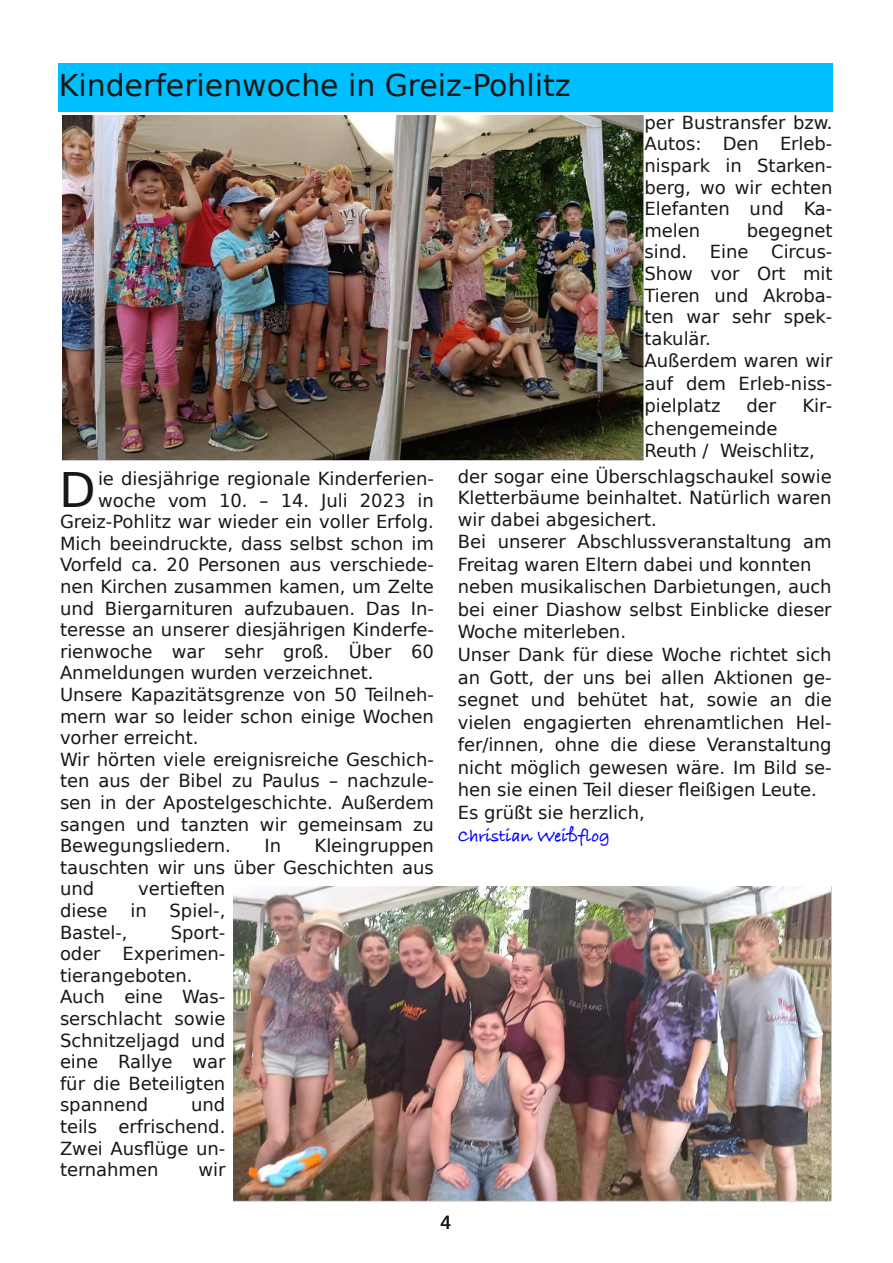
<style>
.page{position:relative;width:893px;height:1263px;background:#fff}
.page>*{position:absolute;margin:0;border:0;box-sizing:border-box;transform-origin:0 0}
.t1{font:47.7px "DejaVu Sans";color:#181715}
.t2{font:30px "DejaVu Sans";color:#181715}
.t3{font:18px/21.6px "DejaVu Sans";letter-spacing:-.005em;color:#181715}
.t4{font:700 18px "Bradley Hand ITCTT";letter-spacing:-.005em;color:#00f}
</style>
<div class="page">
<div style="left:59px;top:64px;width:774px;height:48px;background:#00bfff"></div>
<img style="left:62px;top:116px;width:582px;height:345px">
<img style="left:234px;top:887px;width:597px;height:315px">
<h2 class="t2" style="left:59px;top:68px;width:513px">Kinderferienwoche in Greiz-Pohlitz</h2>
<p class="t3" style="left:644px;top:112px;width:189px;text-align:justify">per Bustransfer bzw.<br>Autos: Den Erleb‐ nispark in Starken‐ berg, wo wir echten Elefanten und Ka‐ melen</p>
<p class="t3" style="left:747px;top:220px;width:87px">begegnet</p>
<p class="t3" style="left:644px;top:241px;width:189px;line-height:22px;text-indent:127px">Circus-<br>Show vor Ort mit<br>Tieren und Akroba‐ ten war sehr spek‐ takulär.<br>Außerdem waren wir auf dem Erleb-niss‐ pielplatz</p>
<p class="t3" style="left:644px;top:241px;width:44px">sind.</p>
<p class="t3" style="left:710px;top:241px;width:40px">Eine</p>
<p class="t3" style="left:747px;top:395px;width:31px">der</p>
<p class="t3" style="left:802px;top:395px;width:32px">Kir‐</p>
<p class="t3" style="left:644px;top:417px;width:172px;line-height:22.5px">chengemeinde<br>Reuth / Weischlitz,</p>
<h1 class="t1" style="left:59px;top:462px;width:38px">D</h1>
<p class="t3" style="left:98px;top:468px;width:337px">ie diesjährige regionale Kinderferien-</p>
<p class="t3" style="left:98px;top:489px;width:337px">woche vom 10. – 14. Juli 2023 in</p>
<p class="t3" style="left:60px;top:511px;width:375px">Greiz-Pohlitz war wieder ein voller Erfolg.</p>
<p class="t3" style="left:60px;top:533px;width:376px">Mich beeindruckte, dass selbst schon im</p>
<p class="t3" style="left:60px;top:554px;width:375px">Vorfeld ca. 20 Personen aus verschiede‐</p>
<p class="t3" style="left:60px;top:576px;width:375px">nen Kirchen zusammen kamen, um Zelte</p>
<p class="t3" style="left:60px;top:597px;width:375px">und Biergarnituren aufzubauen. Das In‐</p>
<p class="t3" style="left:60px;top:619px;width:375px">teresse an unserer diesjährigen Kinderfe‐</p>
<p class="t3" style="left:60px;top:641px;width:375px">rienwoche war sehr groß. Über 60</p>
<p class="t3" style="left:60px;top:662px;width:315px">Anmeldungen wurden verzeichnet.</p>
<p class="t3" style="left:60px;top:684px;width:375px">Unsere Kapazitätsgrenze von 50 Teilneh‐</p>
<p class="t3" style="left:60px;top:705px;width:375px">mern war so leider schon einige Wochen</p>
<p class="t3" style="left:60px;top:727px;width:140px">vorher erreicht.</p>
<p class="t3" style="left:60px;top:749px;width:375px">Wir hörten viele ereignisreiche Geschich‐</p>
<p class="t3" style="left:60px;top:770px;width:375px">ten aus der Bibel zu Paulus – nachzule‐</p>
<p class="t3" style="left:60px;top:792px;width:376px">sen in der Apostelgeschichte. Außerdem</p>
<p class="t3" style="left:60px;top:813px;width:375px">sangen und tanzten wir gemeinsam zu</p>
<p class="t3" style="left:60px;top:835px;width:173px">Bewegungsliedern.</p>
<p class="t3" style="left:264px;top:835px;width:18px">In</p>
<p class="t3" style="left:60px;top:835px;width:375px;text-align:right">Kleingruppen<br>tauschten wir uns über Geschichten aus</p>
<p class="t3" style="left:60px;top:878px;width:36px">und</p>
<p class="t3" style="left:138px;top:878px;width:89px">vertieften</p>
<p class="t3" style="left:60px;top:900px;width:49px">diese</p>
<p class="t3" style="left:130px;top:900px;width:18px">in</p>
<p class="t3" style="left:170px;top:900px;width:57px">Spiel-,</p>
<p class="t3" style="left:60px;top:921px;width:69px">Bastel-,</p>
<p class="t3" style="left:60px;top:921px;width:167px;text-indent:111px">Sport&shy;oder Experimen‐ tierangeboten.<br>Auch eine Was‐ serschlacht sowie<br>Schnitzeljagd und eine Rallye war für die Beteiligten spannend</p>
<p class="t3" style="left:60px;top:1094px;width:167px;text-align:justify;text-indent:131px">und teils erfrischend.<br>Zwei Ausflüge un‐ ternahmen</p>
<p class="t3" style="left:198px;top:1159px;width:29px">wir</p>
<p class="t3" style="left:458px;top:465px;width:376px;line-height:22.4px">der sogar eine Überschlagschaukel sowie Kletterbäume beinhaltet. Natürlich waren wir dabei abgesichert.<br>Bei unserer Abschlussveranstaltung am Freitag waren Eltern dabei und konnten neben musikalischen Darbietungen, auch bei einer Diashow selbst Einblicke dieser Woche miterleben.<br>Unser Dank für diese Woche richtet sich an Gott, der uns bei allen Aktionen ge‐ segnet und behütet hat, sowie an die vielen engagierten ehrenamtlichen Hel‐ fer/innen, ohne die diese Veranstaltung nicht möglich gewesen wäre. Im Bild se‐ hen sie einen Teil dieser fleißigen Leute.<br>Es grüßt sie herzlich,</p>
<p class="t4" style="left:458px;top:826px;width:154px">Christian Weißflog</p>
<p class="t3" style="left:440px;top:1212px;width:13px">4</p>
</div>
